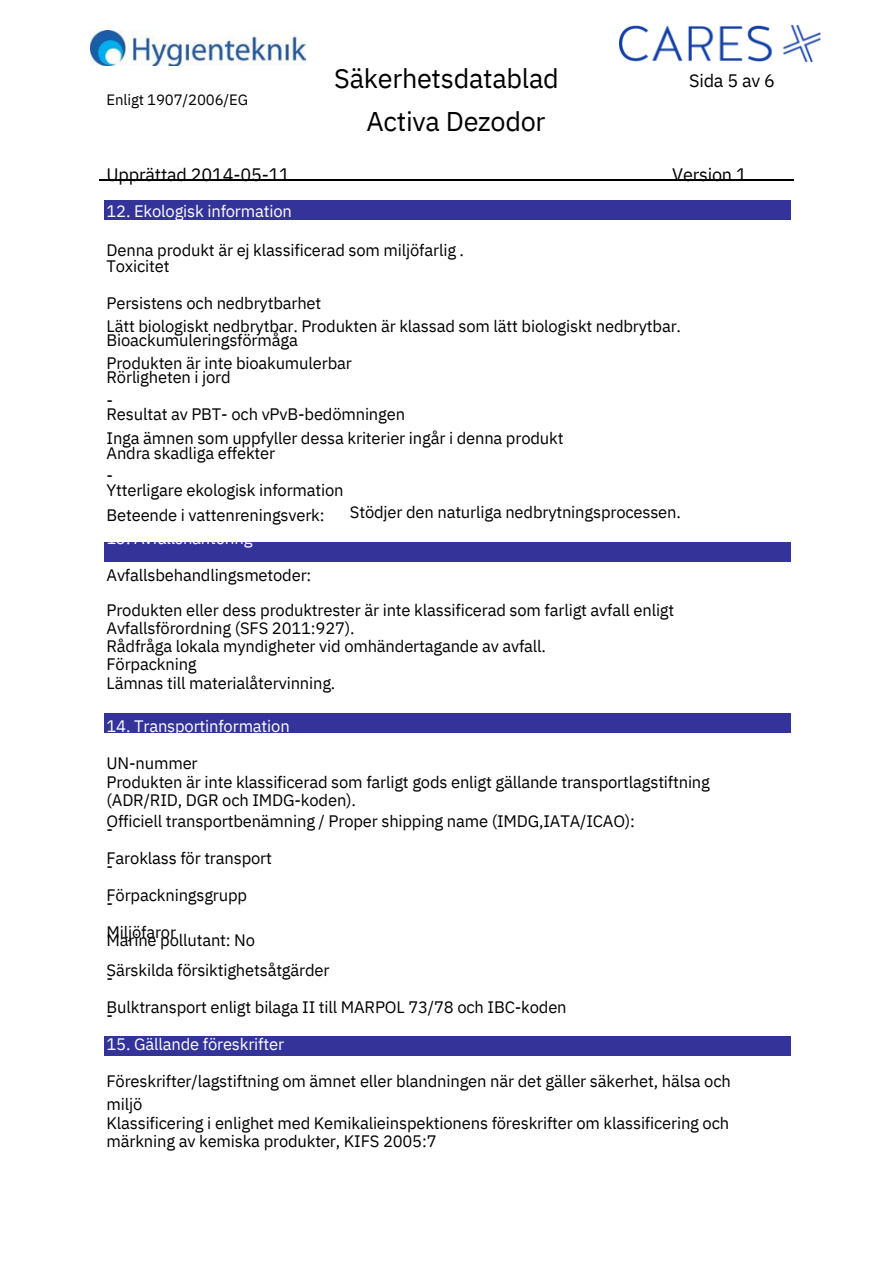
<style>
.page{position:relative;width:894px;height:1264px;background:#fff}
.page>*{position:absolute;margin:0;border:0;box-sizing:border-box;transform-origin:0 0}
.t1{font:27px "IBM Plex Sans";letter-spacing:-.01em;color:#000}
.t2{font:18px "IBM Plex Sans";letter-spacing:-.01em;color:#000}
.t3{font:16.5px/18px "IBM Plex Sans";letter-spacing:-.01em;color:#000}
.t4{font:16.5px "IBM Plex Sans";letter-spacing:-.01em;color:#fff}
.t5{font:15px "IBM Plex Sans";letter-spacing:-.01em;color:#000}
</style>
<div class="page">
<hr style="left:99px;top:179px;width:694px;height:2px;background:#000">
<img style="left:91px;top:30px;width:214px;height:36px">
<div style="left:104px;top:201px;width:686px;height:19px;background:#339"></div>
<div style="left:104px;top:542px;width:686px;height:20px;background:#339"></div>
<div style="left:104px;top:713px;width:686px;height:20px;background:#339"></div>
<div style="left:104px;top:1036px;width:686px;height:19px;background:#339"></div>
<img style="left:619px;top:25px;width:201px;height:37px">
<p class="t5" style="left:106px;top:90px;width:143px">Enligt 1907/2006/EG</p>
<p class="t1" style="left:334px;top:61px;width:226px">Säkerhetsdatablad</p>
<p class="t2" style="left:689px;top:68px;width:87px">Sida 5 av 6</p>
<p class="t1" style="left:366px;top:103px;width:180px">Activa Dezodor</p>
<p class="t2" style="left:106px;top:162px;width:185px">Upprättad 2014-05-11</p>
<p class="t2" style="left:672px;top:162px;width:76px">Version 1</p>
<p class="t4" style="left:106px;top:199px;width:187px">12. Ekologisk information</p>
<p class="t3" style="left:106px;top:256px;width:65px">Toxicitet</p>
<p class="t3" style="left:106px;top:294px;width:216px">Persistens och nedbrytbarhet</p>
<p class="t3" style="left:106px;top:331px;width:193px">Bioackumuleringsförmåga</p>
<p class="t3" style="left:106px;top:368px;width:126px">Rörligheten i jord</p>
<p class="t3" style="left:106px;top:405px;width:300px">Resultat av PBT- och vPvB-bedömningen</p>
<p class="t3" style="left:106px;top:443px;width:170px">Andra skadliga effekter</p>
<p class="t3" style="left:106px;top:480px;width:238px">Ytterligare ekologisk information</p>
<p class="t3" style="left:106px;top:505px;width:219px">Beteende i vattenreningsverk:</p>
<p class="t4" style="left:106px;top:527px;width:147px">13. Avfallshantering</p>
<p class="t3" style="left:106px;top:566px;width:206px">Avfallsbehandlingsmetoder:</p>
<p class="t3" style="left:106px;top:240px;width:359px">Denna produkt är ej klassificerad som miljöfarlig .</p>
<p class="t3" style="left:106px;top:317px;width:576px">Lätt biologiskt nedbrytbar. Produkten är klassad som lätt biologiskt nedbrytbar.</p>
<p class="t3" style="left:106px;top:354px;width:247px">Produkten är inte bioakumulerbar</p>
<p class="t3" style="left:106px;top:391px;width:8px">-</p>
<p class="t3" style="left:106px;top:428px;width:458px">Inga ämnen som uppfyller dessa kriterier ingår i denna produkt</p>
<p class="t3" style="left:106px;top:465px;width:8px">-</p>
<p class="t3" style="left:350px;top:503px;width:332px">Stödjer den naturliga nedbrytningsprocessen.</p>
<p class="t3" style="left:106px;top:601px;width:569px">Produkten eller dess produktrester är inte klassificerad som farligt avfall enligt<br>Avfallsförordning (SFS 2011:927).</p>
<p class="t3" style="left:106px;top:637px;width:441px">Rådfråga lokala myndigheter vid omhändertagande av avfall.</p>
<p class="t3" style="left:106px;top:655px;width:92px">Förpackning</p>
<p class="t3" style="left:106px;top:673px;width:230px">Lämnas till materialåtervinning.</p>
<p class="t4" style="left:106px;top:715px;width:185px">14. Transportinformation</p>
<p class="t3" style="left:106px;top:753px;width:93px">UN-nummer</p>
<p class="t3" style="left:106px;top:772px;width:604px">Produkten är inte klassificerad som farligt gods enligt gällande transportlagstiftning (ADR/RID, DGR och IMDG-koden).</p>
<p class="t3" style="left:106px;top:819px;width:8px">-</p>
<p class="t3" style="left:106px;top:856px;width:8px">-</p>
<p class="t3" style="left:106px;top:894px;width:8px">-</p>
<p class="t3" style="left:106px;top:931px;width:150px">Marine pollutant: No</p>
<p class="t3" style="left:106px;top:968px;width:8px">-</p>
<p class="t3" style="left:106px;top:1005px;width:8px">-</p>
<p class="t3" style="left:106px;top:811px;width:530px">Officiell transportbenämning / Proper shipping name (IMDG,IATA/ICAO):</p>
<p class="t3" style="left:106px;top:848px;width:167px">Faroklass för transport</p>
<p class="t3" style="left:106px;top:886px;width:142px">Förpackningsgrupp</p>
<p class="t3" style="left:106px;top:923px;width:71px">Miljöfaror</p>
<p class="t3" style="left:106px;top:960px;width:224px">Särskilda försiktighetsåtgärder</p>
<p class="t3" style="left:106px;top:997px;width:461px">Bulktransport enligt bilaga II till MARPOL 73/78 och IBC-koden</p>
<p class="t4" style="left:106px;top:1032px;width:179px">15. Gällande föreskrifter</p>
<p class="t3" style="left:106px;top:1071px;width:625px">Föreskrifter/lagstiftning om ämnet eller blandningen när det gäller säkerhet, hälsa och</p>
<p class="t3" style="left:106px;top:1094px;width:37px">miljö</p>
<p class="t3" style="left:106px;top:1114px;width:624px">Klassificering i enlighet med Kemikalieinspektionens föreskrifter om klassificering och märkning av kemiska produkter, KIFS 2005:7</p>
</div>
